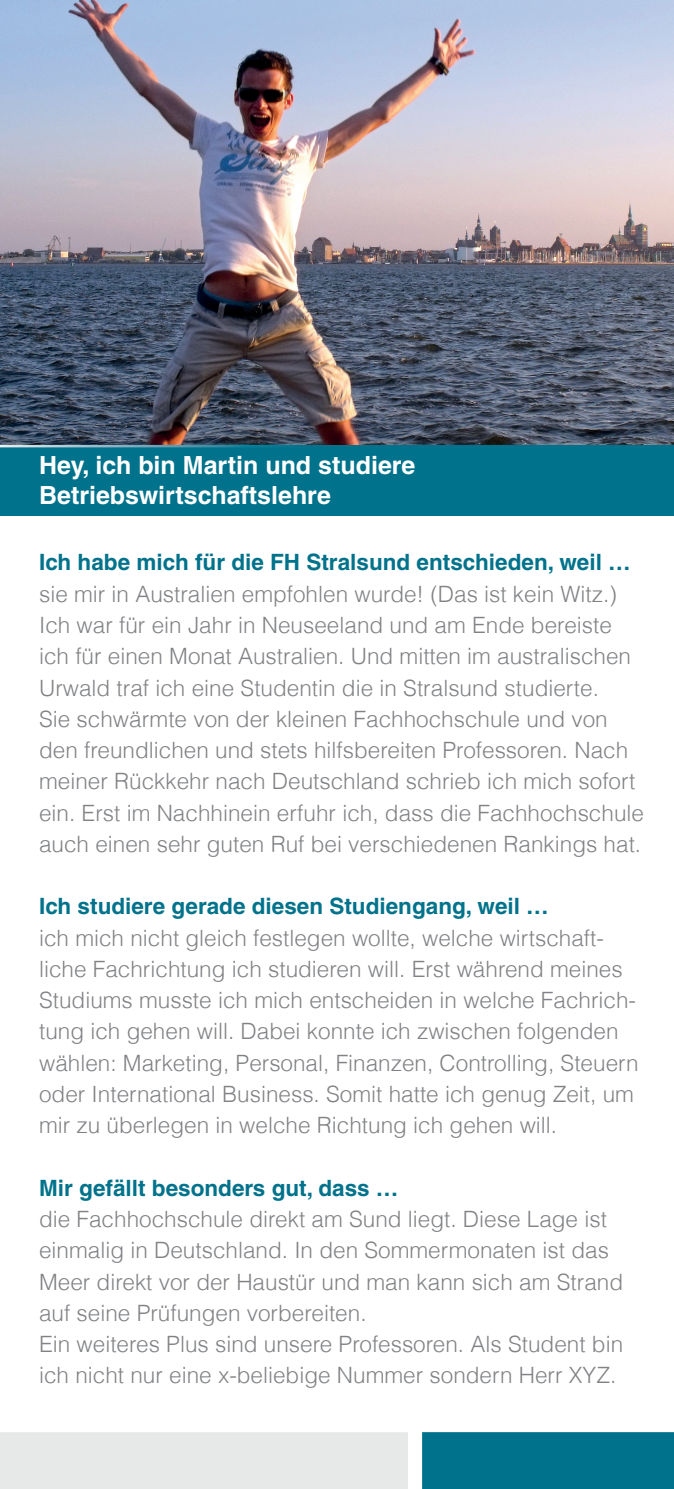
<style>
.page{position:relative;width:674px;height:1489px;background:#fff}
.page>*{position:absolute;margin:0;border:0;box-sizing:border-box;transform-origin:0 0}
.Fließtext_2{font:700 25px/30px "Helvetica";color:#fff}
.Fließtext{font:300 22.5px/31.2px "Helvetica";color:#808285}
.Fließtext_2-2{font:700 22.5px "Helvetica";color:#00728b}
</style>
<div class="page">
<img style="left:0;top:0;width:673px;height:445px">
<div style="left:0;top:445px;width:673px;height:71px;background:#00728b"></div>
<hr style="left:0;top:445px;width:301px;height:2px;background:#fff">
<div style="left:0;top:1432px;width:408px;height:57px;background:#e7e8e8"></div>
<svg style="left:668px;top:0;width:6px;height:2px"></svg>
<div style="left:422px;top:1432px;width:252px;height:57px;background:#00728b"></div>
<p class="Fließtext_2" style="left:39px;top:450px;width:378px">Hey, ich bin Martin und studiere<br>Betriebswirtschaftslehre</p>
<p class="Fließtext_2-2" style="left:39px;top:549px;width:593px">Ich habe mich für die FH Stralsund entschieden, weil …</p>
<p class="Fließtext" style="left:39px;top:578px;width:579px">sie mir in Australien empfohlen wurde! (Das ist kein Witz.)</p>
<p class="Fließtext" style="left:39px;top:609px;width:606px">Ich war für ein Jahr in Neuseeland und am Ende bereiste ich für einen Monat Australien. Und mitten im australischen Urwald traf ich eine Studentin die in Stralsund studierte.<br>Sie schwärmte von der kleinen Fachhochschule und von den freundlichen und stets hilfsbereiten Professoren. Nach meiner Rückkehr nach Deutschland schrieb ich mich sofort ein. Erst im Nachhinein erfuhr ich, dass die Fachhochschule auch einen sehr guten Ruf bei verschiedenen Rankings hat.</p>
<p class="Fließtext_2-2" style="left:39px;top:892px;width:511px">Ich studiere gerade diesen Studiengang, weil …</p>
<p class="Fließtext" style="left:39px;top:921px;width:600px">ich mich nicht gleich festlegen wollte, welche wirtschaft&shy;liche Fachrichtung ich studieren will. Erst während meines Studiums musste ich mich entscheiden in welche Fachrich&shy;tung ich gehen will. Dabei konnte ich zwischen folgenden wählen: Marketing, Personal, Finanzen, Controlling, Steuern oder International Business. Somit hatte ich genug Zeit, um mir zu überlegen in welche Richtung ich gehen will.</p>
<p class="Fließtext_2-2" style="left:39px;top:1174px;width:361px">Mir gefällt besonders gut, dass …</p>
<p class="Fließtext" style="left:39px;top:1203px;width:585px">die Fachhochschule direkt am Sund liegt. Diese Lage ist einmalig in Deutschland. In den Sommermonaten ist das Meer direkt vor der Haustür und man kann sich am Strand auf seine Prüfungen vorbereiten.</p>
<p class="Fließtext" style="left:39px;top:1328px;width:585px">Ein weiteres Plus sind unsere Professoren. Als Student bin ich nicht nur eine x-beliebige Nummer sondern Herr XYZ.</p>
</div>
